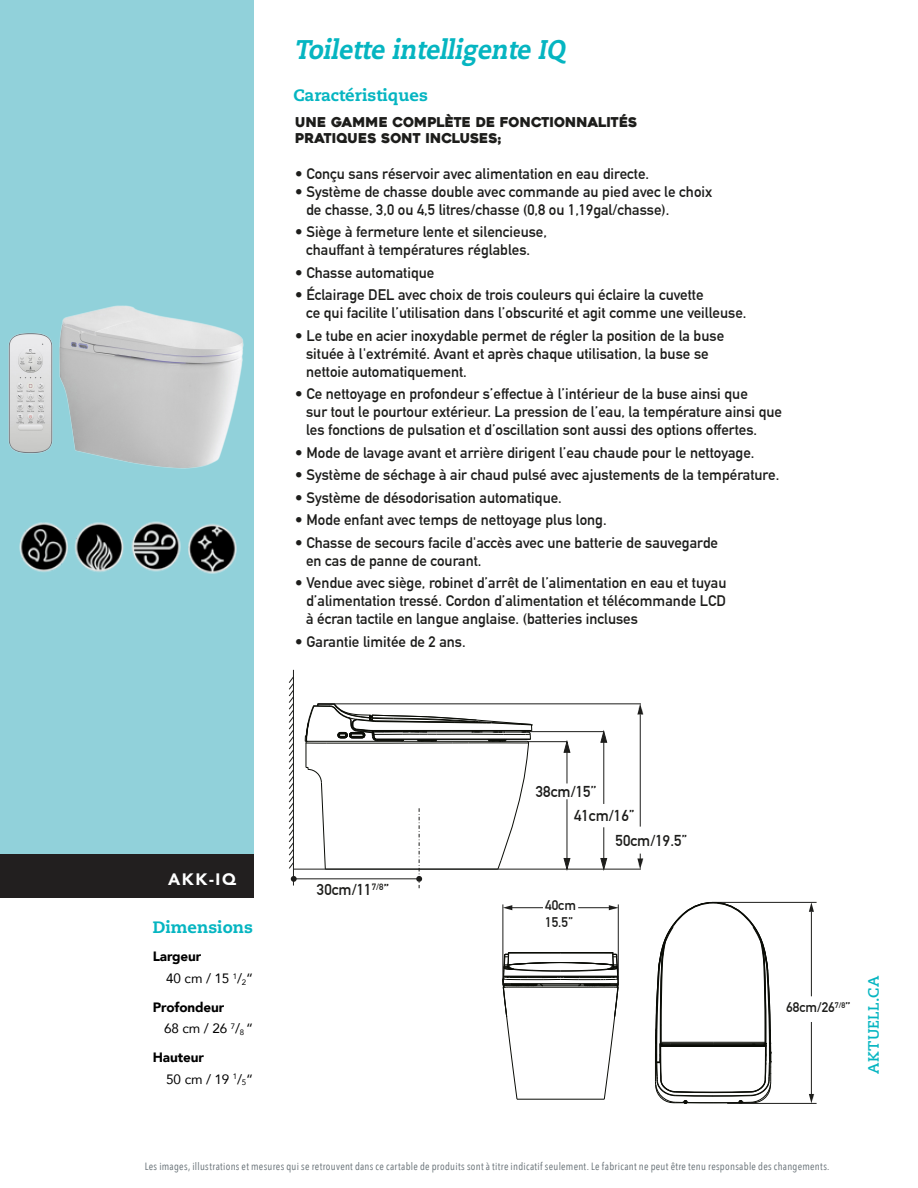
<style>
.page{position:relative;width:918px;height:1188px;background:#fff}
.page>*{position:absolute;margin:0;border:0;box-sizing:border-box;transform-origin:0 0}
.t1{font:italic 800 27px "Caecilia LT Std";color:#05b5c1;scale:.9 1}
.t2{font:800 16.5px "Caecilia LT Std";color:#05b5c1}
.t3{font:900 16.5px "Avenir";color:#fff}
.t4{font:700 15.45px "DIN Alternate";color:#1d1d1b}
.t5{font:700 15px/18px "DIN Alternate";color:#1d1d1b}
.t6{font:700 15px "Caecilia LT Std";letter-spacing:.015em;color:#05b5c1}
.t7{font:700 13.65px/16.5px "DIN Alternate";color:#1d1d1b}
.t8{font:13.5px/16.2px "Heavitas";color:#1d1d1b}
.t9{font:13.5px/21.8px "Avenir";letter-spacing:-.01em;color:#010101}
.t10{font:900 13.5px/21.8px "Avenir";letter-spacing:-.01em;color:#010101}
.t11{font:10.5px "Avenir Next Condensed";letter-spacing:.03em;color:#616b71}
.s1{font-weight:900}
.s2{font-weight:400}
</style>
<div class="page">
<hr style="left:712px;top:902px;width:105px;height:1px;background:#1d1d1b">
<svg style="left:502px;top:952px;width:117px;height:148px"></svg>
<svg style="left:655px;top:901px;width:117px;height:203px"></svg>
<hr style="left:503px;top:904px;width:1px;height:81px;background:#1d1d1b">
<hr style="left:618px;top:904px;width:1px;height:81px;background:#1d1d1b">
<svg style="left:503px;top:905px;width:9px;height:5px"></svg>
<hr style="left:512px;top:907px;width:31px;height:1px;background:#1d1d1b">
<svg style="left:609px;top:905px;width:9px;height:5px"></svg>
<hr style="left:578px;top:907px;width:32px;height:1px;background:#1d1d1b">
<hr style="left:727px;top:1103px;width:90px;height:1px;background:#1d1d1b">
<svg style="left:809px;top:902px;width:5px;height:10px"></svg>
<hr style="left:811px;top:912px;width:1px;height:84px;background:#1d1d1b">
<svg style="left:809px;top:1094px;width:5px;height:9px"></svg>
<hr style="left:811px;top:1022px;width:1px;height:72px;background:#1d1d1b">
<hr style="left:293px;top:869px;width:348px;height:1px;background:#1d1d1b">
<hr style="left:293px;top:670px;width:1px;height:216px;background:#1d1d1b">
<svg style="left:288px;top:676px;width:5px;height:193px"></svg>
<hr style="left:293px;top:878px;width:128px;height:1px;background:#1d1d1b">
<svg style="left:305px;top:703px;width:228px;height:185px"></svg>
<svg style="left:291px;top:876px;width:6px;height:6px"></svg>
<hr style="left:318px;top:703px;width:323px;height:1px;background:#1d1d1b">
<hr style="left:528px;top:731px;width:76px;height:1px;background:#1d1d1b">
<hr style="left:528px;top:741px;width:39px;height:1px;background:#1d1d1b">
<svg style="left:637px;top:704px;width:6px;height:10px"></svg>
<hr style="left:640px;top:714px;width:1px;height:113px;background:#1d1d1b">
<svg style="left:637px;top:854px;width:6px;height:15px"></svg>
<svg style="left:601px;top:858px;width:6px;height:11px"></svg>
<hr style="left:603px;top:827px;width:1px;height:32px;background:#1d1d1b">
<svg style="left:601px;top:732px;width:6px;height:10px"></svg>
<hr style="left:603px;top:741px;width:1px;height:63px;background:#1d1d1b">
<svg style="left:564px;top:858px;width:6px;height:11px"></svg>
<hr style="left:567px;top:799px;width:1px;height:60px;background:#1d1d1b">
<svg style="left:564px;top:742px;width:6px;height:10px"></svg>
<hr style="left:567px;top:751px;width:1px;height:32px;background:#1d1d1b">
<div style="left:0;top:0;width:253px;height:854px;background:#91d1da"></div>
<div style="left:0;top:854px;width:253px;height:44px;background:#221f1f"></div>
<img style="left:19px;top:521px;width:218px;height:53px">
<img style="left:8px;top:260px;width:246px;height:254px">
<h1 class="t1" style="left:294px;top:33px;width:302px">Toilette intelligente IQ</h1>
<p class="t2" style="left:293px;top:85px;width:136px">Caractéristiques</p>
<p class="t8" style="left:295px;top:114px;width:344px">UNE GAMME COMPLÈTE DE FONCTIONNALITÉS<br>PRATIQUES SONT INCLUSES;</p>
<p class="t5" style="left:295px;top:164px;width:355px">• Conçu sans réservoir avec alimentation en eau directe.</p>
<p class="t5" style="left:306px;top:182px;width:408px;text-indent:-11px">• Système de chasse double avec commande au pied avec le choix de chasse, 3,0 ou 4,5 litres/chasse (0,8 ou 1,19gal/chasse).</p>
<p class="t5" style="left:295px;top:222px;width:253px;text-align:center">• Siège à fermeture lente et silencieuse, chauffant à températures réglables.</p>
<p class="t5" style="left:295px;top:263px;width:141px">• Chasse automatique</p>
<p class="t5" style="left:306px;top:285px;width:442px;text-indent:-11px">• Éclairage DEL avec choix de trois couleurs qui éclaire la cuvette<br>ce qui facilite l’utilisation dans l’obscurité et agit comme une veilleuse.</p>
<p class="t5" style="left:306px;top:326px;width:420px;text-indent:-11px">• Le tube en acier inoxydable permet de régler la position de la buse située à l'extrémité. Avant et après chaque utilisation, la buse se nettoie automatiquement.</p>
<p class="t5" style="left:306px;top:384px;width:478px;text-indent:-11px">• Ce nettoyage en profondeur s’effectue à l’intérieur de la buse ainsi que<br>sur tout le pourtour extérieur. La pression de l’eau, la température ainsi que les fonctions de pulsation et d’oscillation sont aussi des options offertes.</p>
<p class="t5" style="left:295px;top:443px;width:461px">• Mode de lavage avant et arrière dirigent l’eau chaude pour le nettoyage.</p>
<p class="t5" style="left:295px;top:465px;width:485px">• Système de séchage à air chaud pulsé avec ajustements de la température.</p>
<p class="t5" style="left:295px;top:488px;width:268px">• Système de désodorisation automatique.</p>
<p class="t5" style="left:295px;top:510px;width:313px">• Mode enfant avec temps de nettoyage plus long.</p>
<p class="t5" style="left:306px;top:533px;width:413px;text-indent:-11px">• Chasse de secours facile d'accès avec une batterie de sauvegarde en cas de panne de courant.</p>
<p class="t5" style="left:306px;top:573px;width:422px;text-align:justify;text-indent:-11px">• Vendue avec siège, robinet d’arrêt de l’alimentation en eau et tuyau d’alimentation tressé. Cordon d’alimentation et télécommande LCD à écran tactile en langue anglaise. (batteries incluses</p>
<p class="t5" style="left:295px;top:632px;width:172px">• Garantie limitée de 2 ans.</p>
<p class="t3" style="left:168px;top:865px;width:70px">AKK-IQ</p>
<p class="t2" style="left:153px;top:917px;width:102px">Dimensions</p>
<p class="t9" style="left:166px;top:946px;width:89px;text-indent:-13px"><span class="s1">Largeur<br></span>40 cm / 15 <sup>1</sup>/<sub>2</sub>“</p>
<p class="t10" style="left:164px;top:996px;width:91px;text-indent:-11px">Profondeur<br><span class="s2">68 cm / 26</span> <sup>7</sup><span class="s2">/</span><sub>8</sub> <span class="s2">“</span></p>
<p class="t9" style="left:166px;top:1046px;width:89px;text-indent:-13px"><span class="s1">Hauteur<br></span>50 cm / 19 <sup>1</sup>/<sub>5</sub>“</p>
<p class="t4" style="left:317px;top:878px;width:74px">30cm/11<sup>7/8</sup>’’</p>
<p class="t4" style="left:536px;top:780px;width:62px">38cm/15’’</p>
<p class="t4" style="left:574px;top:804px;width:62px">41cm/16’’</p>
<p class="t4" style="left:616px;top:828px;width:73px">50cm/19.5’’</p>
<p class="t7" style="left:545px;top:896px;width:32px">40cm<br>15.5’’</p>
<p class="t7" style="left:786px;top:998px;width:66px">68cm/26<sup>7/8</sup>’’</p>
<p class="t6" style="left:865px;top:1074px;width:99px;rotate:-90deg">AKTUELL.CA</p>
<p class="t11" style="left:145px;top:1157px;width:686px">Les images, illustrations et mesures qui se retrouvent dans ce cartable de produits sont à titre indicatif seulement. Le fabricant ne peut être tenu responsable des changements.</p>
</div>
